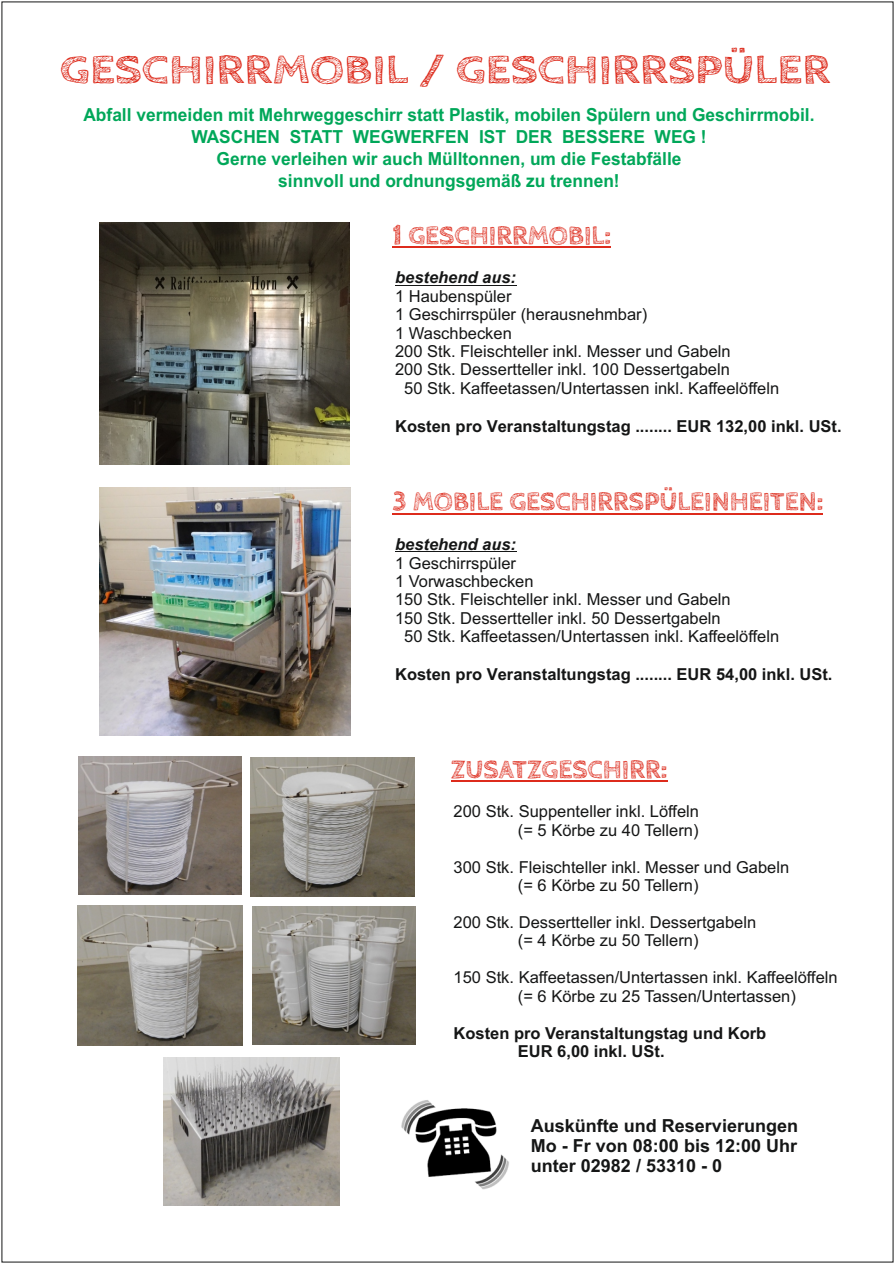
<style>
.page{position:relative;width:895px;height:1264px;background:#fff}
.page>*{position:absolute;margin:0;border:0;box-sizing:border-box;transform-origin:0 0}
.t1{font:700 42px "Cabin Sketch";color:#dd2b1c;scale:1.14 1}
.t2{font:700 27px "Cabin Sketch";color:#dd2b1c}
.t3{font:700 18px/22px "Arial";color:#00a759;text-align:center;scale:.96 1}
.t4{font:700 18px/20.1px "Arial";color:#151616;text-align:justify}
.t5{font:16.5px/18.5px "Arial";color:#151616}
.t6{font:700 16.5px/18.5px "Arial";color:#151616}
.t7{font:italic 700 16.5px "Arial";color:#151616}
</style>
<div class="page">
<img style="left:99px;top:488px;width:252px;height:247px">
<img style="left:99px;top:222px;width:250px;height:242px">
<hr style="left:392px;top:246px;width:219px;height:1px;background:#dd2b1c">
<hr style="left:395px;top:285px;width:121px;height:1px;background:#151616">
<hr style="left:392px;top:513px;width:431px;height:1px;background:#dd2b1c">
<hr style="left:395px;top:552px;width:121px;height:1px;background:#151616">
<hr style="left:451px;top:780px;width:216px;height:1px;background:#dd2b1c">
<img style="left:250px;top:757px;width:164px;height:139px">
<img style="left:163px;top:1057px;width:177px;height:148px">
<img style="left:78px;top:905px;width:164px;height:140px">
<img style="left:79px;top:756px;width:163px;height:139px">
<img style="left:253px;top:906px;width:162px;height:138px">
<img style="left:401px;top:1100px;width:108px;height:90px">
<h1 class="t1" style="left:60px;top:46px;width:677px">GESCHIRRMOBIL / GESCHIRRSPÜLER</h1>
<p class="t3" style="left:83px;top:105px;width:763px">Abfall vermeiden mit Mehrweggeschirr statt Plastik, mobilen Spülern und Geschirrmobil.<br>WASCHEN STATT WEGWERFEN IST DER BESSERE WEG !<br>Gerne verleihen wir auch Mülltonnen, um die Festabfälle<br>sinnvoll und ordnungsgemäß zu trennen!</p>
<h2 class="t2" style="left:392px;top:220px;width:220px">1 GESCHIRRMOBIL:</h2>
<p class="t7" style="left:395px;top:271px;width:123px">bestehend aus:</p>
<p class="t5" style="left:395px;top:288px;width:118px">1 Haubenspüler</p>
<p class="t5" style="left:395px;top:307px;width:254px">1 Geschirrspüler (herausnehmbar)</p>
<p class="t5" style="left:395px;top:325px;width:118px">1 Waschbecken</p>
<p class="t5" style="left:395px;top:343px;width:337px">200 Stk. Fleischteller inkl. Messer und Gabeln</p>
<p class="t5" style="left:395px;top:362px;width:336px">200 Stk. Dessertteller inkl. 100 Dessertgabeln</p>
<p class="t5" style="left:404px;top:380px;width:376px">50 Stk. Kaffeetassen/Untertassen inkl. Kaffeelöffeln</p>
<p class="t6" style="left:395px;top:418px;width:448px">Kosten pro Veranstaltungstag ........ EUR 132,00 inkl. USt.</p>
<h2 class="t2" style="left:392px;top:487px;width:432px">3 MOBILE GESCHIRRSPÜLEINHEITEN:</h2>
<p class="t7" style="left:395px;top:538px;width:123px">bestehend aus:</p>
<p class="t5" style="left:395px;top:555px;width:123px">1 Geschirrspüler</p>
<p class="t5" style="left:395px;top:573px;width:140px">1 Vorwaschbecken</p>
<p class="t5" style="left:395px;top:592px;width:337px">150 Stk. Fleischteller inkl. Messer und Gabeln</p>
<p class="t5" style="left:395px;top:610px;width:327px">150 Stk. Dessertteller inkl. 50 Dessertgabeln</p>
<p class="t5" style="left:404px;top:629px;width:376px">50 Stk. Kaffeetassen/Untertassen inkl. Kaffeelöffeln</p>
<p class="t6" style="left:395px;top:666px;width:439px">Kosten pro Veranstaltungstag ........ EUR 54,00 inkl. USt.</p>
<h2 class="t2" style="left:451px;top:754px;width:218px">ZUSATZGESCHIRR:</h2>
<p class="t5" style="left:454px;top:804px;width:247px;text-align:right">200 Stk. Suppenteller inkl. Löffeln (= 5 Körbe zu 40 Tellern)</p>
<p class="t5" style="left:518px;top:859px;width:273px;text-indent:-64px">300 Stk. Fleischteller inkl. Messer und Gabeln (= 6 Körbe zu 50 Tellern)</p>
<p class="t5" style="left:454px;top:914px;width:304px;text-align:center">200 Stk. Dessertteller inkl. Dessertgabeln (= 4 Körbe zu 50 Tellern)</p>
<p class="t5" style="left:518px;top:970px;width:321px;text-indent:-64px">150 Stk. Kaffeetassen/Untertassen inkl. Kaffeelöffeln (= 6 Körbe zu 25 Tassen/Untertassen)</p>
<p class="t6" style="left:518px;top:1025px;width:250px;text-indent:-64px">Kosten pro Veranstaltungstag und Korb<br>EUR 6,00 inkl. USt.</p>
<p class="t4" style="left:531px;top:1117px;width:269px">Auskünfte und Reservierungen Mo - Fr von 08:00 bis 12:00 Uhr unter 02982 / 53310 - 0</p>
</div>
